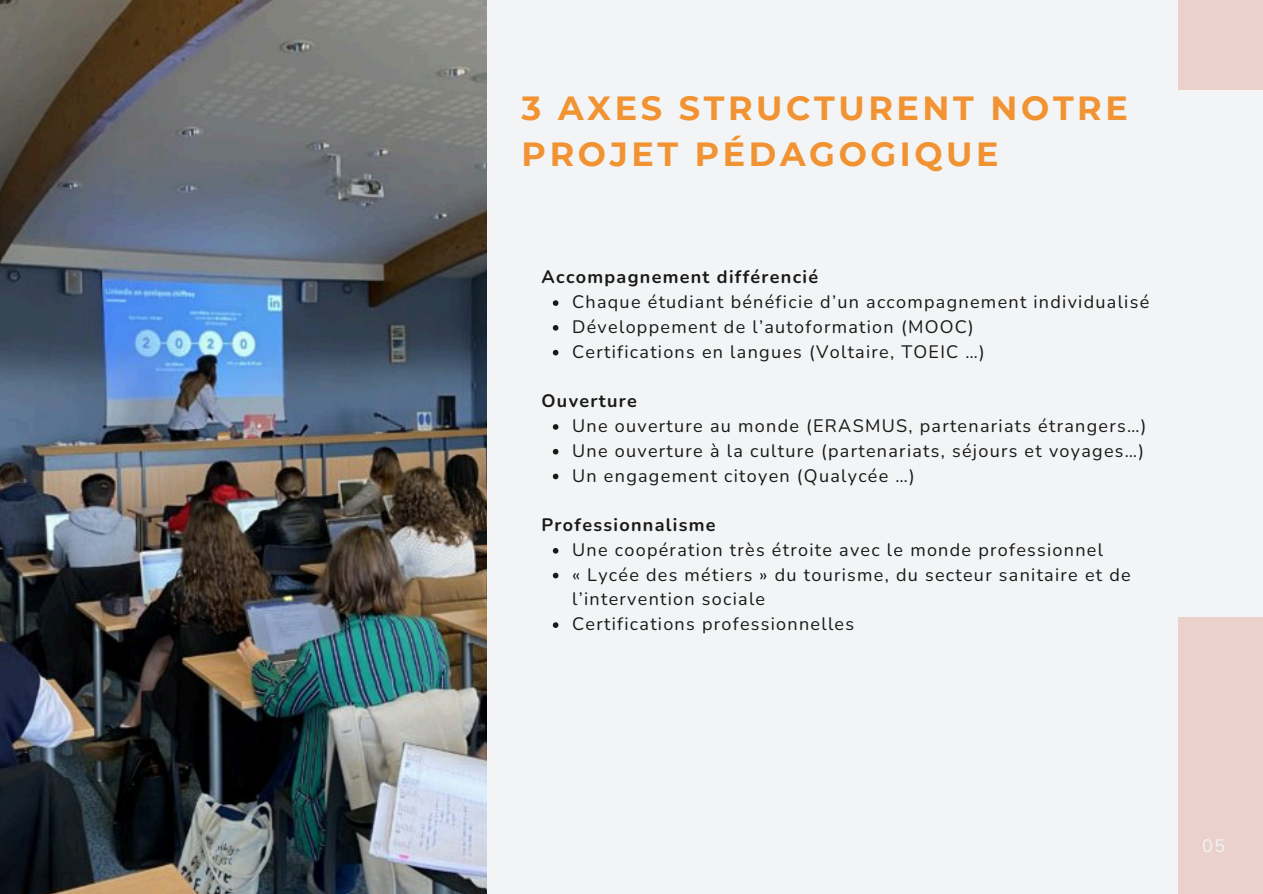
<style>
.page{position:relative;width:1263px;height:894px;background:#fff}
.page>*{position:absolute;margin:0;border:0;box-sizing:border-box;transform-origin:0 0}
.t1{font:700 33.45px/46.2px "Montserrat";letter-spacing:.11em;color:#f19332}
.t2{font:18px/24.8px "Nunito";letter-spacing:.07em;color:#191919}
.t3{font:700 18px "Nunito";letter-spacing:.07em;color:#191919}
.t4{font:18px "Nunito";color:#f2f4f5}
</style>
<div class="page">
<div style="left:0;top:0;width:1263px;height:893px;background:#f2f4f5"></div>
<div style="left:1178px;top:617px;width:85px;height:276px;background:#ebd1cc"></div>
<div style="left:1178px;top:0;width:85px;height:89px;background:#ebd1cc"></div>
<svg style="left:553px;top:300px;width:5px;height:6px"></svg>
<svg style="left:553px;top:325px;width:5px;height:5px"></svg>
<svg style="left:553px;top:350px;width:5px;height:5px"></svg>
<svg style="left:553px;top:424px;width:5px;height:5px"></svg>
<svg style="left:553px;top:449px;width:5px;height:5px"></svg>
<svg style="left:553px;top:473px;width:5px;height:6px"></svg>
<svg style="left:553px;top:548px;width:5px;height:5px"></svg>
<svg style="left:553px;top:572px;width:5px;height:6px"></svg>
<svg style="left:553px;top:622px;width:5px;height:5px"></svg>
<img style="left:0;top:0;width:486px;height:893px">
<p class="t1" style="left:522px;top:85px;width:608px">3 AXES STRUCTURENT NOTRE<br>PROJET PÉDAGOGIQUE</p>
<h2 class="t3" style="left:542px;top:265px;width:278px">Accompagnement différencié</h2>
<p class="t2" style="left:572px;top:290px;width:579px">Chaque étudiant bénéficie d’un accompagnement individualisé</p>
<p class="t2" style="left:572px;top:314px;width:403px">Développement de l’autoformation (MOOC)</p>
<p class="t2" style="left:572px;top:339px;width:414px">Certifications en langues (Voltaire, TOEIC …)</p>
<h2 class="t3" style="left:542px;top:389px;width:97px">Ouverture</h2>
<p class="t2" style="left:572px;top:413px;width:576px">Une ouverture au monde (ERASMUS, partenariats étrangers…)</p>
<p class="t2" style="left:572px;top:438px;width:573px">Une ouverture à la culture (partenariats, séjours et voyages…)</p>
<p class="t2" style="left:572px;top:463px;width:344px">Un engagement citoyen (Qualycée …)</p>
<h2 class="t3" style="left:542px;top:512px;width:176px">Professionnalisme</h2>
<p class="t2" style="left:572px;top:537px;width:532px">Une coopération très étroite avec le monde professionnel</p>
<p class="t2" style="left:572px;top:562px;width:560px">« Lycée des métiers » du tourisme, du secteur sanitaire et de l’intervention sociale</p>
<p class="t2" style="left:572px;top:611px;width:283px">Certifications professionnelles</p>
<h1 class="t4" style="left:1202px;top:833px;width:24px">05</h1>
</div>
